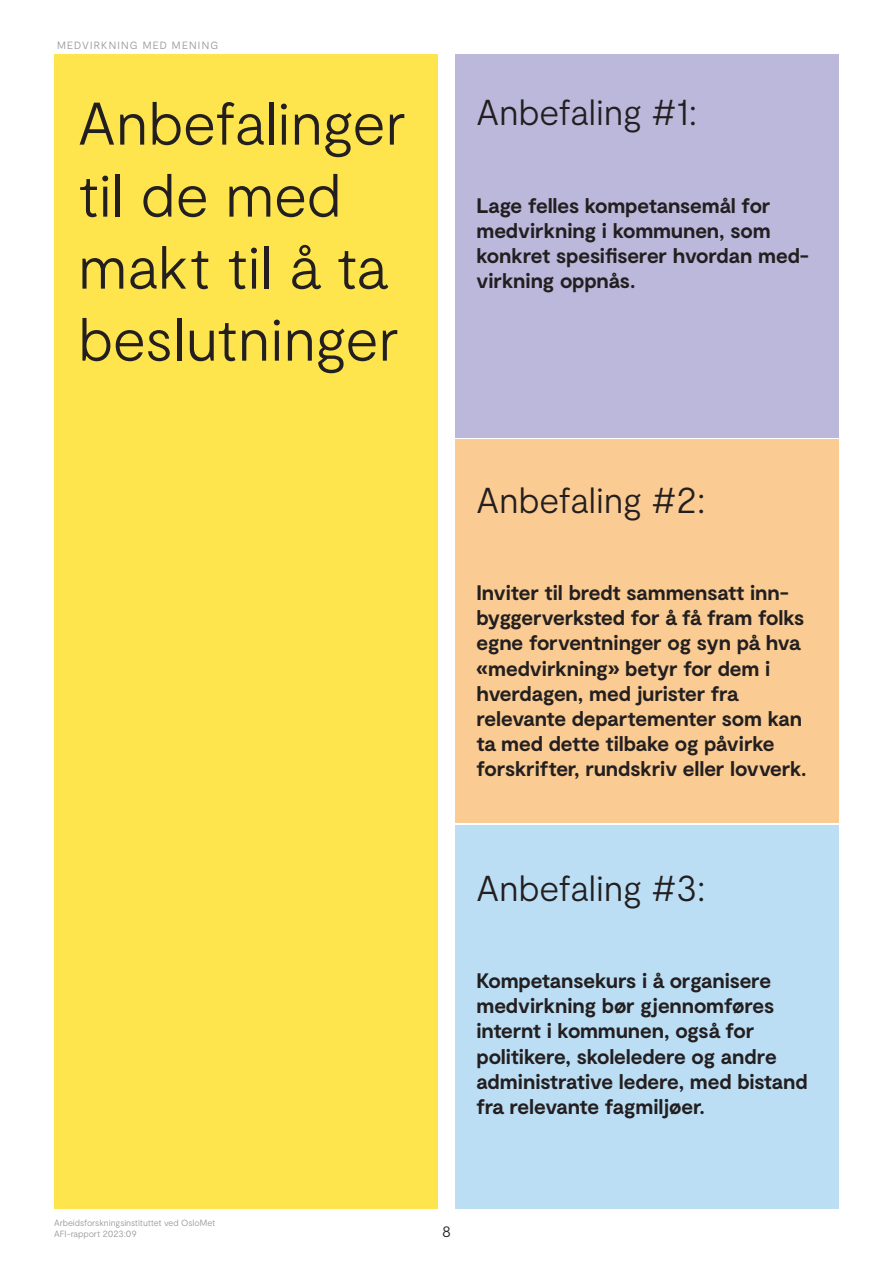
<style>
.page{position:relative;width:893px;height:1263px;background:#fff}
.page>*{position:absolute;margin:0;border:0;box-sizing:border-box;transform-origin:0 0}
.t1{font:300 60px/72px "Moderat";letter-spacing:-.01em;color:#231f20}
.t2{font:300 36px "Moderat";letter-spacing:-.01em;color:#231f20}
.t3{font:700 21px/25.2px "Moderat";letter-spacing:-.005em;color:#231f20}
.Page_number{font:300 15px "Moderat";color:#231f20}
.Tittel_Medium{font:300 10.5px "Moderat";letter-spacing:.11em;color:#939598}
.t4{font:300 9px "Moderat";letter-spacing:-.005em;color:#939598}
</style>
<div class="page">
<div style="left:455px;top:54px;width:384px;height:383px;background:#bbb8db"></div>
<div style="left:455px;top:440px;width:384px;height:383px;background:#facb92"></div>
<div style="left:455px;top:825px;width:384px;height:384px;background:#bcdef5"></div>
<div style="left:54px;top:54px;width:383px;height:1155px;background:#ffe54d"></div>
<p class="Tittel_Medium" style="left:57px;top:39px;width:163px">MEDVIRKNING MED MENING</p>
<p class="t1" style="left:78px;top:88px;width:330px">Anbefalinger til de med makt til å ta beslutninger</p>
<p class="t2" style="left:476px;top:91px;width:222px">Anbefaling #1:</p>
<p class="t3" style="left:476px;top:194px;width:334px">Lage felles kompetansemål for medvirkning i kommunen, som konkret spesifiserer hvordan med&shy;virkning oppnås.</p>
<p class="t4" style="left:54px;top:1217px;width:163px">Arbeidsforskningsinstituttet ved OsloMet</p>
<p class="t4" style="left:54px;top:1228px;width:84px">AFI-rapport 2023:09</p>
<p class="t2" style="left:476px;top:478px;width:231px">Anbefaling #2:</p>
<p class="t3" style="left:476px;top:581px;width:332px">Inviter til bredt sammensatt inn&shy;byggerverksted for å få fram folks egne forventninger og syn på hva «medvirkning» betyr for dem i hverdagen, med jurister fra relevante departementer som kan ta med dette tilbake og påvirke forskrifter, rundskriv eller lovverk.</p>
<p class="t2" style="left:476px;top:866px;width:231px">Anbefaling #3:</p>
<p class="t3" style="left:476px;top:969px;width:333px">Kompetansekurs i å organisere medvirkning bør gjennomføres internt i kommunen, også for politikere, skoleledere og andre administrative ledere, med bistand fra relevante fagmiljøer.</p>
<p class="Page_number" style="left:442px;top:1222px;width:10px">8</p>
</div>
